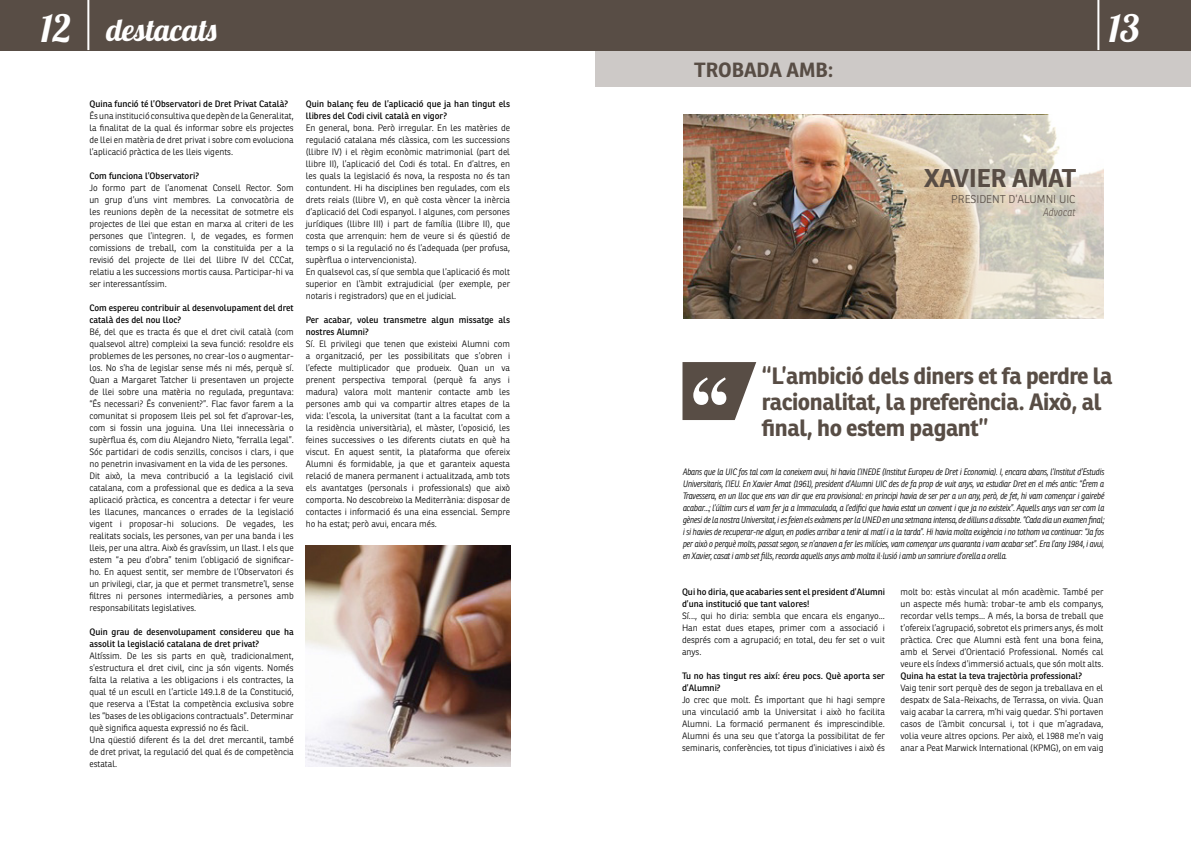
<style>
.page{position:relative;width:1191px;height:842px;background:#fff}
.page>*{position:absolute;margin:0;border:0;box-sizing:border-box;transform-origin:0 0}
.t1{font:700 82px "Times";color:#fff}
.t2{font:37.6px "Lobster";color:#fff}
.t3{font:30.9px "Lobster";color:#fff}
.t4{font:700 25px "Ronnia";color:#584d45}
.t5{font:700 23px/26px "Ronnia";letter-spacing:-.02em;color:#584d45}
.t6{font:700 20px "Ronnia";color:#584d45}
.t7{font:300 11px "Ronnia";color:#584d45}
.t8{font:italic 300 11px "Ronnia";letter-spacing:-.005em;color:#6c6159}
.t9{font:300 9px/12px "Ronnia";color:#000;text-align:justify}
.t10{font:italic 300 9px/12px "Ronnia";letter-spacing:-.02em;color:#000;text-align:justify}
.t11{font:9px/12px "Ronnia";color:#000}
</style>
<div class="page">
<div style="left:0;top:0;width:1191px;height:50px;background:#584d45"></div>
<hr style="left:87px;top:0;width:2px;height:50px;background:#fff">
<hr style="left:1097px;top:0;width:2px;height:50px;background:#fff">
<div style="left:595px;top:50px;width:596px;height:36px;background:#cdc9c7"></div>
<img style="left:683px;top:115px;width:131px;height:204px">
<svg style="left:682px;top:362px;width:74px;height:58px"></svg>
<img style="left:814px;top:115px;width:290px;height:204px">
<img style="left:306px;top:546px;width:204px;height:221px">
<h2 class="t2" style="left:41px;top:4px;width:32px">12</h2>
<h2 class="t2" style="left:1108px;top:4px;width:33px">13</h2>
<h3 class="t6" style="left:694px;top:58px;width:14px">TROBADA</h3>
<h3 class="t6" style="left:786px;top:58px;width:15px">AMB</h3>
<h3 class="t6" style="left:827px;top:58px;width:7px">:</h3>
<h3 class="t3" style="left:106px;top:10px;width:113px">destacats</h3>
<p class="t11" style="left:89px;top:98px;width:200px">Quina funció té l’Observatori de Dret Privat Català?</p>
<p class="t9" style="left:89px;top:111px;width:206px">És una institució consultiva que depèn de la Generalitat, la finalitat de la qual és informar sobre els projectes de llei en matèria de dret privat i sobre com evoluciona l’aplicació pràctica de les lleis vigents.</p>
<p class="t11" style="left:89px;top:170px;width:111px">Com funciona l’Observatori?</p>
<p class="t9" style="left:89px;top:183px;width:206px">Jo formo part de l’anomenat Consell Rector. Som un grup d’uns vint membres. La convocatòria de les reunions depèn de la necessitat de sotmetre els projectes de llei que estan en marxa al criteri de les persones que l’integren. I, de vegades, es formen comissions de treball, com la constituïda per a la revisió del projecte de llei del llibre IV del CCCat, relatiu a les successions mortis causa. Participar-hi va ser interessantíssim.</p>
<p class="t11" style="left:89px;top:302px;width:206px">Com espereu contribuir al desenvolupament del dret català des del nou lloc?</p>
<p class="t9" style="left:89px;top:327px;width:206px;text-align:left">Bé, del que es tracta és que el dret civil català (com qualsevol altre) compleixi la seva funció: resoldre els problemes de les persones, no crear-los o augmentar&shy;los. N o s’ha de legislar sense més ni més, perquè sí.<br>Quan a Margaret Tatcher li presentaven un projecte de llei sobre una matèria no regulada, preguntava: “És necessari? És convenient?”. Flac favor farem a la comunitat si proposem lleis pel sol fet d’aprovar-les, com si fossin una joguina. U na llei innecessària o supèrflua és, com diu Alejandro N ieto, “ferralla legal”.<br>Sóc partidari de codis senzills, concisos i clars, i que no penetrin invasivament en la vida de les persones.<br>Dit això, la meva contribució a la legislació civil catalana, com a professional que es dedica a la seva aplicació pràctica, es concentra a detectar i fer veure les llacunes, mancances o errades de la legislació vigent i proposar-hi solucions. De vegades, les realitats socials, les persones, van per una banda i les lleis, per una altra. Això és gravíssim, un llast. I els que estem “a peu d’obra” tenim l’obligació de significar&shy;ho. En aquest sentit, ser membre de l’Observatori és un privilegi, clar, ja que et permet transmetre’l, sense filtres ni persones intermediàries, a persones amb responsabilitats legislatives.</p>
<p class="t11" style="left:89px;top:626px;width:206px">Quin grau de desenvolupament considereu que ha assolit la legislació catalana de dret privat?</p>
<p class="t9" style="left:89px;top:651px;width:206px;text-align:left">Altíssim. De les sis parts en què, tradicionalment, s’estructura el dret civil, cinc ja són vigents. N omés falta la relativa a les obligacions i els contractes, la qual té un escull en l’article 149.1.8 de la Constitució, que reserva a l’Estat la competència exclusiva sobre les “bases de les obligacions contractuals”. Determinar què significa aquesta expressió no és fàcil.<br>U na qüestió diferent és la del dret mercantil, també de dret privat, la regulació del qual és de competència estatal.</p>
<p class="t11" style="left:306px;top:98px;width:206px">Quin balanç feu de l’aplicació que ja han tingut els llibres del Codi civil català en vigor?</p>
<p class="t9" style="left:306px;top:122px;width:206px;text-align:left">En general, bona. Però irregular. En les matèries de regulació catalana més clàssica, com les successions (llibre IV) i el règim econòmic matrimonial (part del llibre II ), l’aplicació del Codi és total. En d’altres, en les quals la legislació és nova, la resposta no és tan contundent. Hi ha disciplines ben regulades, com els drets reials (llibre V), en què costa vèncer la inèrcia d’aplicació del Codi espanyol. I algunes, com persones jurídiques (llibre III) i part de família (llibre II), que costa que arrenquin: hem de veure si és qüestió de temps o si la regulació no és l’adequada (per profusa, supèrflua o intervencionista).<br>En qualsevol cas, sí que sembla que l’aplicació és molt superior en l’àmbit extrajudicial (per exemple, per notaris i registradors) que en el judicial.</p>
<p class="t11" style="left:306px;top:314px;width:206px">Per acabar, voleu transmetre algun missatge als nostres Alumni?</p>
<p class="t9" style="left:306px;top:338px;width:206px">Sí. El privilegi que tenen que existeixi Alumni com a organització, per les possibilitats que s’obren i l’efecte multiplicador que produeix. Quan un va prenent perspectiva temporal (perquè fa anys i madura) valora molt mantenir contacte amb les persones amb qui va compartir altres etapes de la vida: l’escola, la universitat (tant a la facultat com a la residència universitària), el màster, l’oposició, les feines successives o les diferents ciutats en què ha viscut. En aquest sentit, la plataforma que ofereix Alumni és formidable, ja que et garanteix aquesta relació de manera permanent i actualitzada, amb tots els avantatges (personals i professionals) que això comporta. N o descobreixo la Mediterrània: disposar de contactes i informació és una eina essencial. Sempre ho ha estat; però avui, encara més.</p>
<h3 class="t4" style="left:924px;top:163px;width:30px">XAVIER</h3>
<h3 class="t4" style="left:1012px;top:163px;width:17px">AMAT</h3>
<p class="t7" style="left:951px;top:194px;width:21px">PRESIDENT</p>
<p class="t7" style="left:1008px;top:194px;width:57px">d’Alum ni UIC</p>
<p class="t8" style="left:1043px;top:207px;width:33px">Advocat</p>
<h3 class="t5" style="left:762px;top:363px;width:352px">“L’ambició dels diners et fa perdre la racionalitat, la preferència. Això, al final, ho estem pagant”</h3>
<p class="t10" style="left:683px;top:466px;width:423px">Abans que la UIC fos tal com la coneixem avui, hi havia l’INEDE (Institut Europeu de Dret i Economia). I, encara abans, l’Institut d’Estudis Universitaris, l’IEU. En Xavier Amat (1961), president d’Alumni UIC des de fa prop de vuit anys, va estudiar Dret en el més antic: “Érem a Travessera, en un lloc que ens van dir que era provisional: en principi havia de ser per a un any, però, de fet, hi vam començar i gairebé acabar...; l’últim curs el vam fer ja a Immaculada, a l’edifici que havia estat un convent i que ja no existeix”. Aquells anys van ser com la gènesi de la nostra Universitat, i es feien els exàmens per la UNED en una setmana intensa, de dilluns a dissabte. “Cada dia un examen final; i si havies de recuperar-ne algun, en podies arribar a tenir al matí i a la tarda”. Hi havia molta exigència i no tothom va continuar: “Ja fos per això o perquè molts, passat segon, se n’anaven a fer les milícies, vam començar uns quaranta i vam acabar set”. Era l’any 1984, i avui, en Xavier, casat i amb set fills, recorda aquells anys amb molta il·lusió i amb un somriure d’orella a orella.</p>
<p class="t11" style="left:682px;top:586px;width:204px">Qui ho diria, que acabaries sent el president d’Alumni d’una institució que tant valores!</p>
<p class="t9" style="left:682px;top:610px;width:204px">Sí..., qui ho diria: sembla que encara els enganyo...<br>Han estat dues etapes, primer com a associació i després com a agrupació; en total, deu fer set o vuit anys.</p>
<p class="t11" style="left:682px;top:670px;width:204px">Tu no has tingut res així: éreu pocs. Què aporta ser d’Alumni?</p>
<p class="t9" style="left:682px;top:694px;width:204px">Jo crec que molt. És important que hi hagi sempre una vinculació amb la U niversitat i això ho facilita Alumni. La formació permanent és imprescindible.<br>Alumni és una seu que t’atorga la possibilitat de fer seminaris, conferències, tot tipus d’iniciatives i això és</p>
<h1 class="t1" style="left:687px;top:328px;width:47px">‘‘</h1>
<p class="t9" style="left:900px;top:586px;width:204px">molt bo: estàs vinculat al món acadèmic. També per un aspecte més humà: trobar-te amb els companys, recordar vells temps... A més, la borsa de treball que t’ofereix l’agrupació, sobretot els primers anys, és molt pràctica. Crec que Alumni està fent una bona feina, amb el Servei d’Orientació Professional. N omés cal veure els índexs d’immersió actuals, que són molt alts.</p>
<p class="t11" style="left:900px;top:670px;width:183px">Quina ha estat la teva trajectòria professional?</p>
<p class="t9" style="left:900px;top:682px;width:204px">Vaig tenir sort perquè des de segon ja treballava en el despatx de Sala-Reixachs, de Terrassa, on vivia. Quan vaig acabar la carrera, m’hi vaig quedar. S’hi portaven casos de l’àmbit concursal i, tot i que m’agradava, volia veure altres opcions. Per això, el 1988 me’n vaig anar a Peat Marwick I nternational (KPMG), on em vaig</p>
</div>
